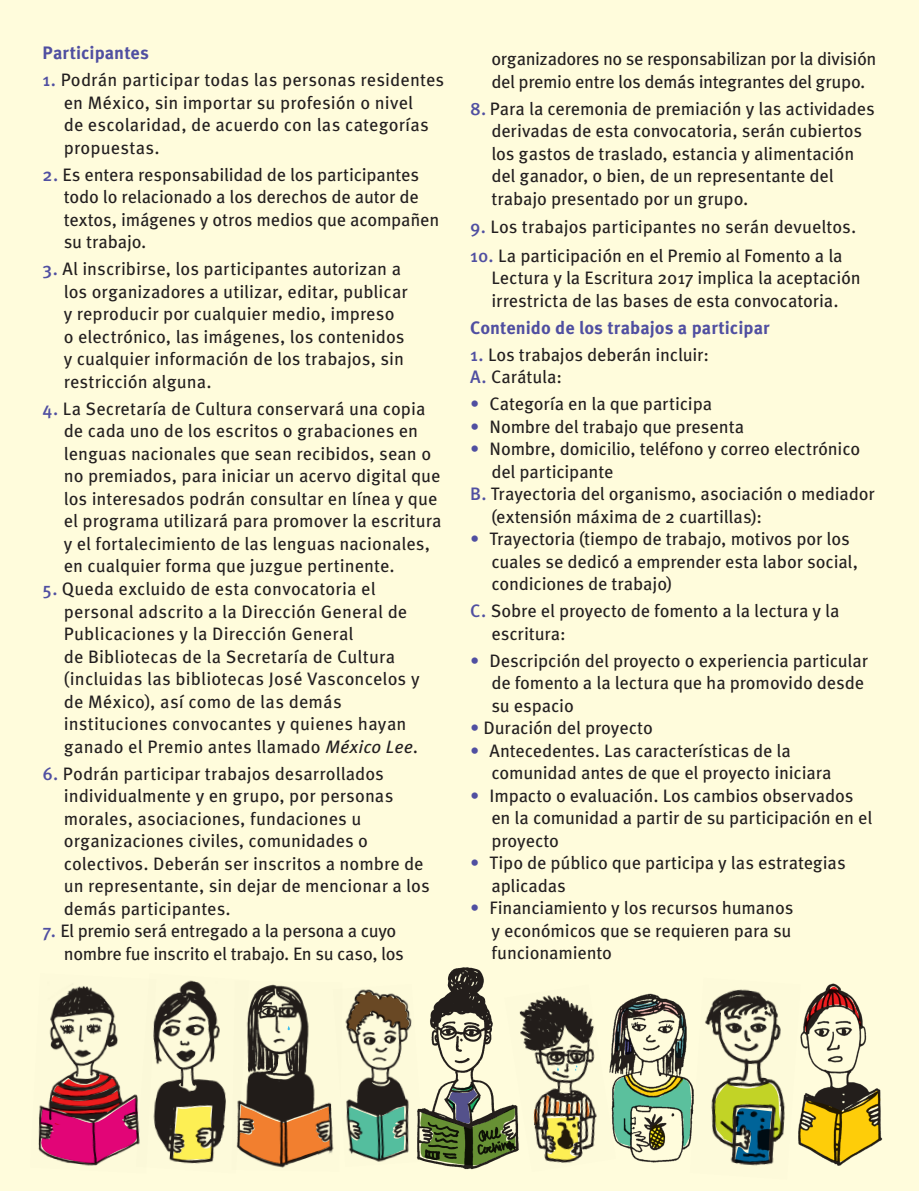
<style>
.page{position:relative;width:919px;height:1191px;background:#fff}
.page>*{position:absolute;margin:0;border:0;box-sizing:border-box;transform-origin:0 0}
.t1{font:18px/22.5px "Meta Pro";color:#231f20}
.t2{font:18px/22.5px "Meta Pro";letter-spacing:-.02em;color:#231f20}
.t3{font:700 18px "Meta Pro";color:#504fa1}
.s1{font-weight:500;color:#504fa1}
.s2{font-style:italic}
.s3{color:#504fa1}
</style>
<div class="page">
<div style="left:0;top:0;width:918px;height:1191px;background:#fffcdc"></div>
<img style="left:38px;top:986px;width:80px;height:180px">
<svg style="left:40px;top:1074px;width:96px;height:89px"></svg>
<img style="left:136px;top:980px;width:90px;height:184px">
<svg style="left:172px;top:1107px;width:40px;height:53px;background:#cdc256"></svg>
<img style="left:236px;top:984px;width:97px;height:184px">
<svg style="left:239px;top:1104px;width:91px;height:59px;background:#b6723f"></svg>
<svg style="left:287px;top:1025px;width:3px;height:5px"></svg>
<img style="left:333px;top:989px;width:79px;height:173px">
<svg style="left:348px;top:1106px;width:56px;height:53px;background:#5b9981"></svg>
<svg style="left:347px;top:991px;width:62px;height:44px"></svg>
<img style="left:416px;top:967px;width:77px;height:203px">
<svg style="left:420px;top:1084px;width:84px;height:81px"></svg>
<img style="left:705px;top:989px;width:80px;height:177px">
<svg style="left:714px;top:1082px;width:68px;height:80px;background:#78905b"></svg>
<img style="left:504px;top:995px;width:93px;height:168px">
<svg style="left:534px;top:1108px;width:4px;height:16px"></svg>
<svg style="left:544px;top:1095px;width:45px;height:65px;background:#958953"></svg>
<img style="left:609px;top:993px;width:85px;height:170px">
<svg style="left:612px;top:1074px;width:79px;height:73px"></svg>
<svg style="left:614px;top:1000px;width:72px;height:58px"></svg>
<img style="left:800px;top:983px;width:83px;height:183px">
<svg style="left:804px;top:986px;width:57px;height:46px"></svg>
<svg style="left:798px;top:1090px;width:82px;height:71px;background:#b39930"></svg>
<p class="t3" style="left:43px;top:42px;width:108px">Participantes</p>
<p class="t1" style="left:64px;top:69px;width:382px;text-indent:-21px"><span class="s1">1.</span> Podrán participar todas las personas residentes en México, sin importar su profesión o nivel<br>de escolaridad, de acuerdo con las categorías propuestas.</p>
<p class="t1" style="left:64px;top:164px;width:377px;text-indent:-21px"><span class="s1">2.</span> Es entera responsabilidad de los participantes todo lo relacionado a los derechos de autor de textos, imágenes y otros medios que acompañen su trabajo.</p>
<p class="t1" style="left:64px;top:258px;width:345px;text-indent:-21px"><span class="s1">3.</span> Al inscribirse, los participantes autorizan a los organizadores a utilizar, editar, publicar y reproducir por cualquier medio, impreso o electrónico, las imágenes, los contenidos y cualquier información de los trabajos, sin restricción alguna.</p>
<p class="t1" style="left:64px;top:398px;width:379px;text-indent:-21px"><span class="s1">4.</span> La Secretaría de Cultura conservará una copia de cada uno de los escritos o grabaciones en lenguas nacionales que sean recibidos, sean o no premiados, para iniciar un acervo digital que los interesados podrán consultar en línea y que el programa utilizará para promover la escritura y el fortalecimiento de las lenguas nacionales, en cualquier forma que juzgue pertinente.</p>
<p class="t1" style="left:64px;top:578px;width:357px;text-indent:-21px"><span class="s1">5.</span> Queda excluido de esta convocatoria el personal adscrito a la Dirección General de Publicaciones y la Dirección General<br>de Bibliotecas de la Secretaría de Cultura (incluidas las bibliotecas José Vasconcelos y de México), así como de las demás instituciones convocantes y quienes hayan ganado el Premio antes llamado <span class="s2">México Lee</span>.</p>
<p class="t1" style="left:64px;top:762px;width:367px;text-indent:-21px"><span class="s1">6.</span> Podrán participar trabajos desarrollados individualmente y en grupo, por personas morales, asociaciones, fundaciones u organizaciones civiles, comunidades o colectivos. Deberán ser inscritos a nombre de un representante, sin dejar de mencionar a los demás participantes.</p>
<p class="t2" style="left:64px;top:920px;width:341px;text-indent:-21px"><span class="s1">7.</span> El premio será entregado a la persona a cuyo nombre fue inscrito el trabajo. En su caso, los</p>
<p class="t2" style="left:491px;top:48px;width:386px">organizadores no se responsabilizan por la división del premio entre los demás integrantes del grupo.</p>
<p class="t1" style="left:491px;top:98px;width:385px;text-indent:-21px"><span class="s1">8.</span> Para la ceremonia de premiación y las actividades derivadas de esta convocatoria, serán cubiertos los gastos de traslado, estancia y alimentación del ganador, o bien, de un representante del trabajo presentado por un grupo.</p>
<p class="t1" style="left:470px;top:216px;width:388px"><span class="s1">9.</span> Los trabajos participantes no serán devueltos.</p>
<p class="t1" style="left:491px;top:245px;width:371px;text-indent:-21px"><span class="s1">10.</span> La participación en el Premio al Fomento a la<br>Lectura y la Escritura 2017 implica la aceptación irrestricta de las bases de esta convocatoria.</p>
<p class="t3" style="left:470px;top:316px;width:301px">Contenido de los trabajos a participar</p>
<p class="t1" style="left:470px;top:344px;width:240px"><span class="s1">1.</span> Los trabajos deberán incluir:</p>
<p class="t1" style="left:470px;top:366px;width:93px"><span class="s1">A.</span> Carátula:</p>
<p class="t1" style="left:470px;top:393px;width:243px"><span class="s3">•</span> Categoría en la que participa</p>
<p class="t1" style="left:470px;top:416px;width:275px"><span class="s3">•</span> Nombre del trabajo que presenta</p>
<p class="t1" style="left:491px;top:438px;width:370px;text-indent:-21px"><span class="s3">•</span> Nombre, domicilio, teléfono y correo electrónico del participante</p>
<p class="t1" style="left:491px;top:483px;width:385px;text-indent:-21px"><span class="s1">B.</span> Trayectoria del organismo, asociación o mediador (extensión máxima de 2 cuartillas):</p>
<p class="t1" style="left:491px;top:528px;width:368px;text-indent:-21px"><span class="s3">•</span> Trayectoria (tiempo de trabajo, motivos por los cuales se dedicó a emprender esta labor social, condiciones de trabajo)</p>
<p class="t1" style="left:491px;top:600px;width:349px;text-indent:-21px"><span class="s1">C.</span> Sobre el proyecto de fomento a la lectura y la escritura:</p>
<p class="t1" style="left:491px;top:650px;width:378px;text-indent:-21px"><span class="s3">•</span> Descripción del proyecto o experiencia particular de fomento a la lectura que ha promovido desde su espacio</p>
<p class="t1" style="left:470px;top:717px;width:184px"><span class="s3">•</span> Duración del proyecto</p>
<p class="t1" style="left:491px;top:740px;width:341px;text-indent:-21px"><span class="s3">•</span> Antecedentes. Las características de la comunidad antes de que el proyecto iniciara</p>
<p class="t1" style="left:491px;top:785px;width:382px;text-indent:-21px"><span class="s3">•</span> Impacto o evaluación. Los cambios observados en la comunidad a partir de su participación en el proyecto</p>
<p class="t1" style="left:491px;top:852px;width:356px;text-indent:-21px"><span class="s3">•</span> Tipo de público que participa y las estrategias aplicadas</p>
<p class="t1" style="left:491px;top:897px;width:303px;text-align:justify;text-indent:-21px"><span class="s3">•</span> Financiamiento y los recursos humanos y económicos que se requieren para su funcionamiento</p>
</div>
